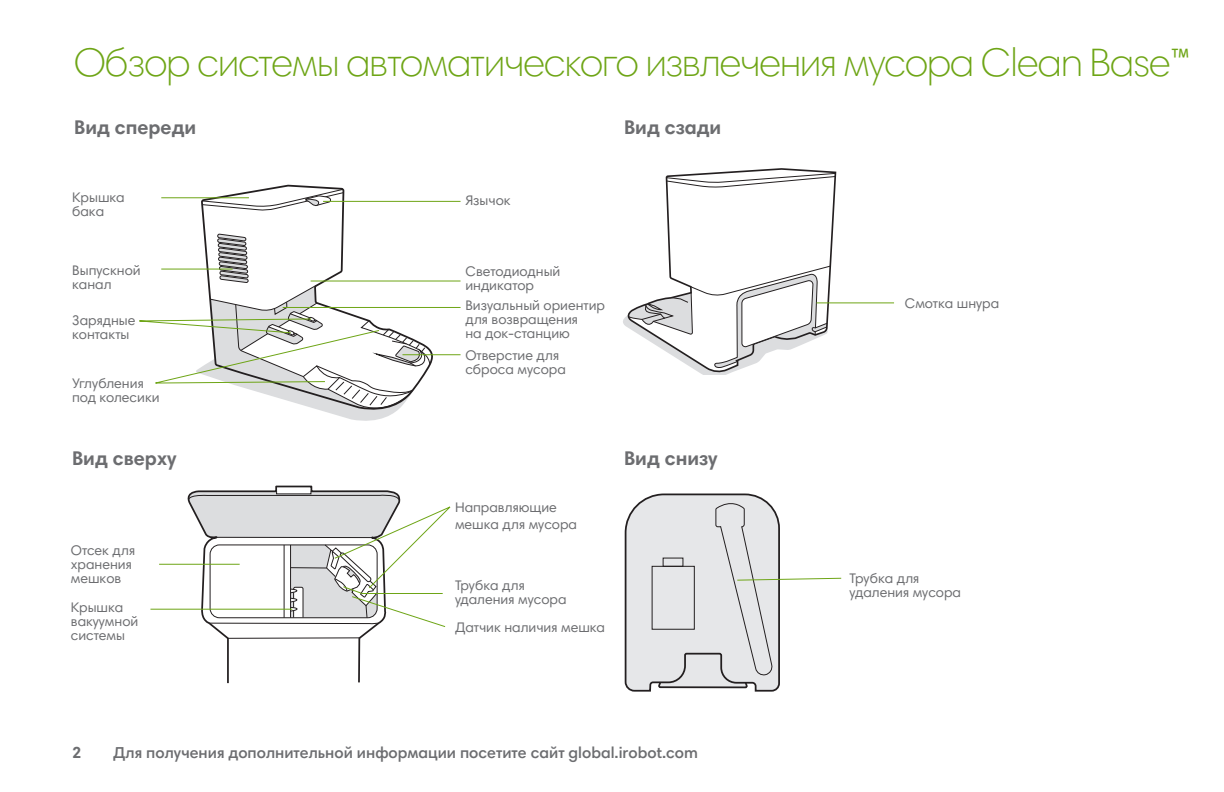
<style>
.page{position:relative;width:1224px;height:792px;background:#fff}
.page>*{position:absolute;margin:0;border:0;box-sizing:border-box;transform-origin:0 0}
._2018_Headline_1{font:300 40px "Harmonia Sans Pro Cyr";letter-spacing:-.02em;color:#6ea516}
._2018_Headline_2{font:700 20px "Harmonia Sans Pro Cyr";color:#6c6d70}
.t1{font:600 16px "Harmonia Sans Pro Cyr";color:#6c6d70}
.t2{font:700 16px "Harmonia Sans Pro Cyr";color:#6c6d70}
._2018_Diagram_Captio{font:14px/14px "Harmonia Sans Pro Cyr";color:#6c6d70}
</style>
<div class="page">
<svg style="left:665px;top:168px;width:172px;height:136px"></svg>
<svg style="left:623px;top:265px;width:208px;height:109px"></svg>
<svg style="left:666px;top:173px;width:170px;height:15px"></svg>
<svg style="left:184px;top:485px;width:206px;height:199px"></svg>
<hr style="left:228px;top:637px;width:132px;height:2px;background:#231f20">
<hr style="left:816px;top:302px;width:78px;height:1px;background:#6ea516">
<svg style="left:624px;top:493px;width:218px;height:199px"></svg>
<hr style="left:159px;top:564px;width:81px;height:1px;background:#6ea516">
<hr style="left:150px;top:609px;width:142px;height:1px;background:#6ea516">
<svg style="left:187px;top:491px;width:264px;height:137px"></svg>
<svg style="left:200px;top:184px;width:235px;height:180px"></svg>
<svg style="left:201px;top:188px;width:143px;height:23px"></svg>
<hr style="left:402px;top:354px;width:59px;height:1px;background:#6ea516">
<hr style="left:283px;top:307px;width:178px;height:1px;background:#6ea516">
<hr style="left:323px;top:201px;width:138px;height:1px;background:#6ea516">
<hr style="left:311px;top:281px;width:150px;height:1px;background:#6ea516">
<svg style="left:139px;top:233px;width:292px;height:188px"></svg>
<hr style="left:161px;top:197px;width:88px;height:1px;background:#6ea516">
<p class="_2018_Headline_1" style="left:74px;top:38px;width:1119px">Обзор системы автоматического извлечения мусора Clean Base™</p>
<p class="_2018_Headline_2" style="left:74px;top:114px;width:124px">Вид спереди</p>
<p class="_2018_Diagram_Captio" style="left:72px;top:191px;width:54px">Крышка бака</p>
<p class="_2018_Diagram_Captio" style="left:72px;top:263px;width:70px">Выпускной канал</p>
<p class="_2018_Diagram_Captio" style="left:72px;top:313px;width:65px">Зарядные контакты</p>
<p class="_2018_Diagram_Captio" style="left:72px;top:376px;width:89px">Углубления под колесики</p>
<p class="_2018_Headline_2" style="left:72px;top:446px;width:106px">Вид сверху</p>
<p class="_2018_Diagram_Captio" style="left:71px;top:543px;width:66px">Отсек для хранения мешков</p>
<p class="_2018_Diagram_Captio" style="left:71px;top:600px;width:69px">Крышка вакуумной системы</p>
<p class="_2018_Diagram_Captio" style="left:465px;top:193px;width:47px">Язычок</p>
<p class="_2018_Headline_2" style="left:624px;top:114px;width:99px">Вид сзади</p>
<p class="_2018_Diagram_Captio" style="left:465px;top:264px;width:97px">Светодиодный индикатор</p>
<p class="_2018_Diagram_Captio" style="left:465px;top:298px;width:141px">Визуальный ориентир для возвращения<br>на док-станцию</p>
<p class="_2018_Diagram_Captio" style="left:465px;top:348px;width:102px">Отверстие для сброса мусора</p>
<p class="_2018_Diagram_Captio" style="left:455px;top:498px;width:124px;line-height:16.8px">Направляющие мешка для мусора</p>
<p class="_2018_Headline_2" style="left:624px;top:445px;width:95px">Вид снизу</p>
<p class="_2018_Diagram_Captio" style="left:905px;top:296px;width:96px">Смотка шнура</p>
<p class="_2018_Diagram_Captio" style="left:455px;top:578px;width:113px">Трубка для удаления мусора</p>
<p class="_2018_Diagram_Captio" style="left:850px;top:571px;width:113px">Трубка для удаления мусора</p>
<p class="_2018_Diagram_Captio" style="left:455px;top:620px;width:152px">Датчик наличия мешка</p>
<p class="t2" style="left:72px;top:742px;width:11px">2</p>
<p class="t1" style="left:113px;top:742px;width:586px">Для получения дополнительной информации посетите сайт global.irobot.com</p>
</div>
